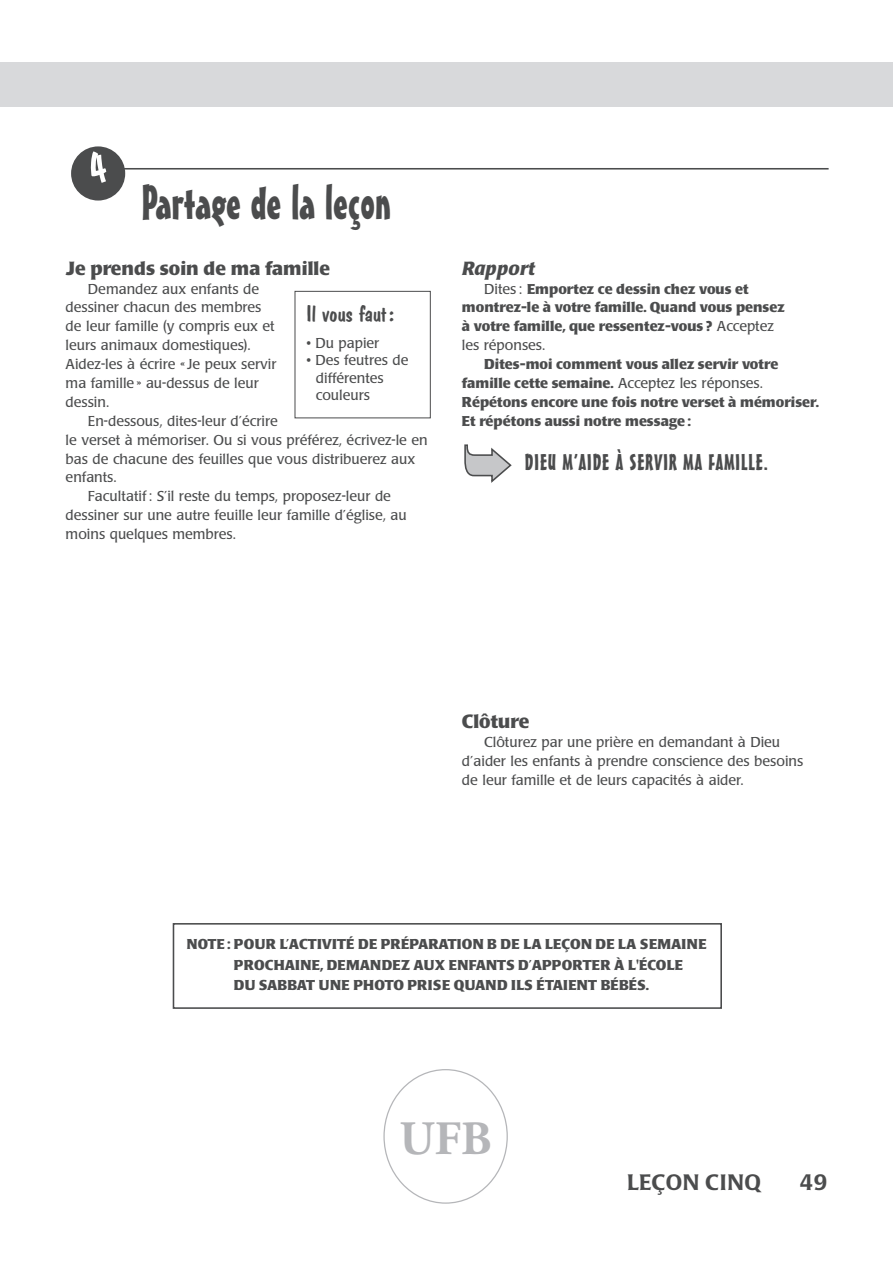
<style>
.page{position:relative;width:893px;height:1263px;background:#fff}
.page>*{position:absolute;margin:0;border:0;box-sizing:border-box;transform-origin:0 0}
.t1{font:700 47.85px "Adobe Garamond Pro";color:#b5b6b9}
.t2{font:47.25px "Mister Earl BT";color:#4b4c4d}
.t3{font:22.05px "Mister Earl BT";letter-spacing:.04em;color:#4b4c4d}
.t4{font:500 22.05px "Poppl Laudatio";letter-spacing:.02em;color:#4b4c4d}
.t5{font:22.05px "Dom Casual D";color:#4b4c4d;scale:1.05 1}
.t6{font:700 18.9px "Poppl Laudatio";color:#4b4c4d}
.t7{font:italic 700 18.9px "Poppl Laudatio";color:#4b4c4d}
.t8{font:14.25px/18.9px "Poppl Laudatio";color:#4b4c4d}
.t9{font:700 14.25px/18.9px "Poppl Laudatio";color:#4b4c4d}
.s1{font-weight:400}
</style>
<div class="page">
<div style="left:0;top:62px;width:893px;height:45px;background:#d8d9db"></div>
<svg style="left:464px;top:444px;width:48px;height:39px"></svg>
<div style="left:295px;top:291px;width:136px;height:127px;border:1px solid #4b4c4d"></div>
<div style="left:173px;top:923px;width:549px;height:86px;border:2px solid #4b4c4d"></div>
<hr style="left:123px;top:168px;width:705px;height:2px;background:#4b4c4d">
<div style="left:71px;top:146px;width:54px;height:55px;background:#4b4c4d;border-radius:50%"></div>
<svg style="left:383px;top:1069px;width:125px;height:135px"></svg>
<h2 class="t2" style="left:142px;top:185px;width:251px">Partage de la leçon</h2>
<h3 class="t6" style="left:66px;top:260px;width:266px">Je prends soin de ma famille</h3>
<p class="t8" style="left:66px;top:281px;width:212px;text-indent:22px">Demandez aux enfants de dessiner chacun des membres de leur famille (y compris eux et leurs animaux domestiques).<br>Aidez-les à écrire « Je peux servir ma famille » au-dessus de leur dessin.</p>
<p class="t8" style="left:88px;top:413px;width:191px">En-dessous, dites-leur d’écrire</p>
<p class="t8" style="left:66px;top:432px;width:364px">le verset à mémoriser. Ou si vous préférez, écrivez-le en</p>
<p class="t8" style="left:66px;top:451px;width:351px">bas de chacune des feuilles que vous distribuerez aux</p>
<p class="t8" style="left:66px;top:470px;width:53px">enfants.</p>
<p class="t8" style="left:88px;top:488px;width:304px">Facultatif : S’il reste du temps, proposez-leur de</p>
<p class="t8" style="left:66px;top:507px;width:343px">dessiner sur une autre feuille leur famille d’église, au</p>
<p class="t8" style="left:66px;top:526px;width:172px">moins quelques membres.</p>
<h3 class="t5" style="left:306px;top:301px;width:85px">Il vous faut :</h3>
<p class="t8" style="left:306px;top:335px;width:74px">• Du papier</p>
<p class="t8" style="left:316px;top:353px;width:94px;line-height:17.4px;text-indent:-9px">• Des feutres de différentes couleurs</p>
<h3 class="t7" style="left:462px;top:260px;width:74px">Rapport</h3>
<p class="t9" style="left:462px;top:280px;width:324px;text-indent:22px"><span class="s1">Dites :</span> Emportez ce dessin chez vous et montrez-le à votre famille. Quand vous pensez à votre famille, que ressentez-vous ? <span class="s1">Acceptez les réponses.</span></p>
<p class="t9" style="left:462px;top:356px;width:358px;text-indent:22px">Dites-moi comment vous allez servir votre famille cette semaine. <span class="s1">Acceptez les réponses.<br></span>Répétons encore une fois notre verset à mémoriser.<br>Et répétons aussi notre message :</p>
<h3 class="t3" style="left:525px;top:454px;width:244px">DIEU M’AIDE À SERVIR MA FAMILLE.</h3>
<h3 class="t6" style="left:462px;top:714px;width:69px">Clôture</h3>
<p class="t8" style="left:462px;top:734px;width:343px;text-indent:22px">Clôturez par une prière en demandant à Dieu d’aider les enfants à prendre conscience des besoins de leur famille et de leurs capacités à aider.</p>
<p class="t9" style="left:234px;top:935px;width:474px;line-height:20.4px;text-indent:-47px">NOTE : POUR L’ACTIVITÉ DE PRÉPARATION B DE LA LEÇON DE LA SEMAINE<br>PROCHAINE, DEMANDEZ AUX ENFANTS D’APPORTER À L'ÉCOLE<br>DU SABBAT UNE PHOTO PRISE QUAND ILS ÉTAIENT BÉBÉS.</p>
<h1 class="t1" style="left:399px;top:1110px;width:94px">UFB</h1>
<h3 class="t4" style="left:627px;top:1173px;width:135px">LEÇON CINQ</h3>
<h3 class="t4" style="left:800px;top:1173px;width:29px">49</h3>
</div>
